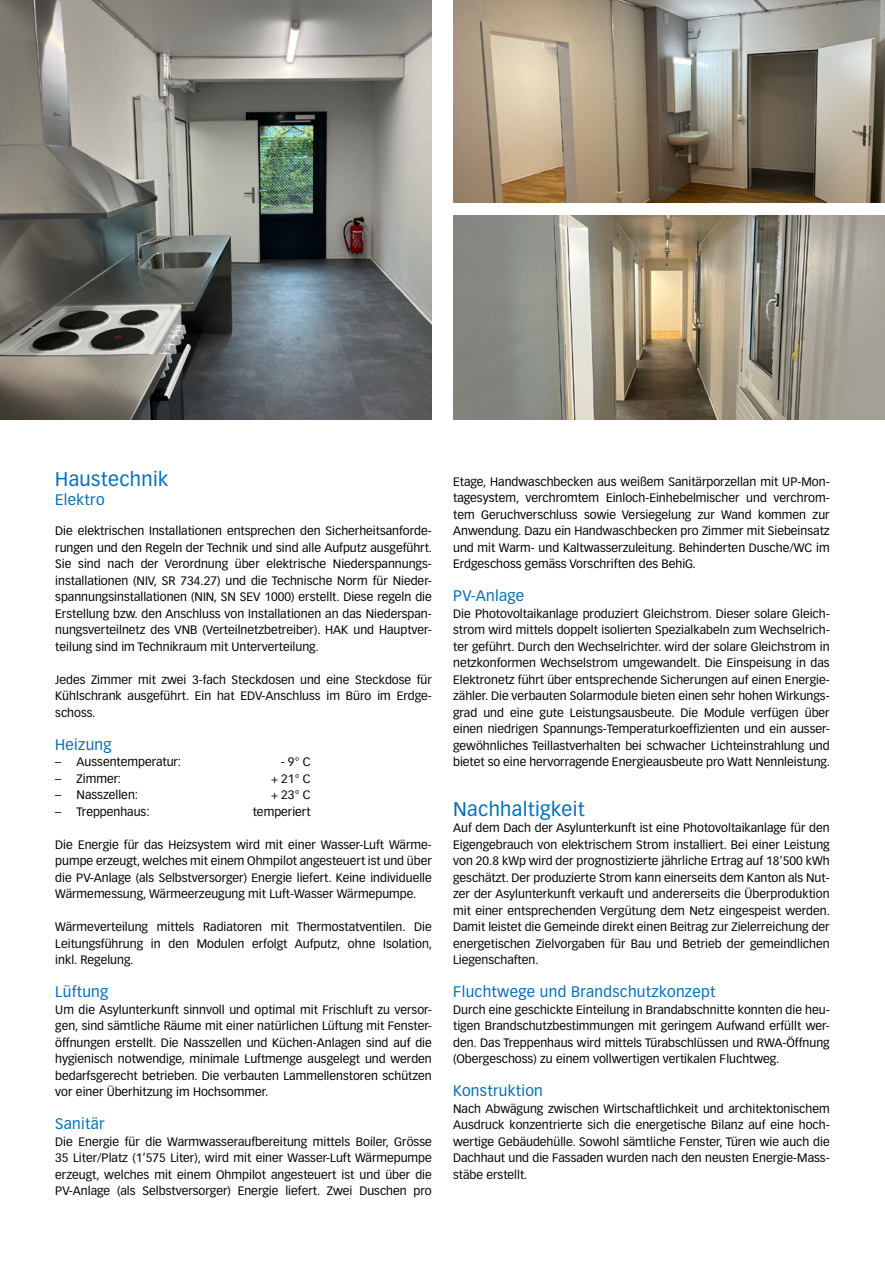
<style>
.page{position:relative;width:885px;height:1263px;background:#fff}
.page>*{position:absolute;margin:0;border:0;box-sizing:border-box;transform-origin:0 0}
.Titel_1{font:19.5px "Vectora LT Pro";letter-spacing:.02em;color:#006db7}
.Titel_3{font:15px "Vectora LT Pro";letter-spacing:.02em;color:#006db7}
.Titel_3_eng{font:15px "Vectora LT Pro";letter-spacing:.02em;color:#006db7}
.Lauftext{font:12px/16.5px "Vectora LT Pro";color:#000;text-align:justify}
</style>
<div class="page">
<img style="left:0;top:0;width:432px;height:420px">
<img style="left:453px;top:0;width:431px;height:203px">
<img style="left:453px;top:216px;width:431px;height:204px">
<p class="Titel_1" style="left:55px;top:467px;width:115px">Haustechnik</p>
<p class="Titel_3_eng" style="left:55px;top:490px;width:51px">Elektro</p>
<p class="Lauftext" style="left:55px;top:523px;width:378px">Die elektrischen Installationen entsprechen den Sicherheitsanforde&shy;rungen und den Regeln der Technik und sind alle Aufputz ausgeführt.<br>Sie sind nach der Verordnung über elektrische Niederspannungs&shy;installationen (NIV, SR 734.27) und die Technische Norm für Nieder&shy;spannungsinstallationen (NIN, SN SEV 1000) erstellt. Diese regeln die Erstellung bzw. den Anschluss von Installationen an das Niederspan&shy;nungsverteilnetz des VNB (Verteilnetzbetreiber). HAK und Hauptver&shy;teilung sind im Technikraum mit Unterverteilung.</p>
<p class="Lauftext" style="left:55px;top:671px;width:378px">Jedes Zimmer mit zwei 3-fach Steckdosen und eine Steckdose für Kühlschrank ausgeführt. Ein hat EDV-Anschluss im Büro im Erdge&shy;schoss.</p>
<p class="Titel_3" style="left:55px;top:735px;width:58px">Heizung</p>
<p class="Lauftext" style="left:55px;top:754px;width:127px">– Aussentemperatur:</p>
<p class="Lauftext" style="left:281px;top:754px;width:31px">- 9° C</p>
<p class="Lauftext" style="left:55px;top:770px;width:67px">– Zimmer:</p>
<p class="Lauftext" style="left:271px;top:770px;width:41px">+ 21° C</p>
<p class="Lauftext" style="left:55px;top:787px;width:84px">– Nasszellen:</p>
<p class="Lauftext" style="left:271px;top:787px;width:41px">+ 23° C</p>
<p class="Lauftext" style="left:55px;top:803px;width:96px">– Treppenhaus:</p>
<p class="Lauftext" style="left:253px;top:803px;width:59px">temperiert</p>
<p class="Lauftext" style="left:55px;top:836px;width:378px">Die Energie für das Heizsystem wird mit einer Wasser-Luft Wärme&shy;pumpe erzeugt, welches mit einem Ohmpilot angesteuert ist und über die PV-Anlage (als Selbstversorger) Energie liefert. Keine individuelle Wärmemessung, Wärmeerzeugung mit Luft-Wasser Wärmepumpe.</p>
<p class="Lauftext" style="left:55px;top:919px;width:378px">Wärmeverteilung mittels Radiatoren mit Thermostatventilen. Die Leitungsführung in den Modulen erfolgt Aufputz, ohne Isolation, inkl. Regelung.</p>
<p class="Titel_3" style="left:55px;top:983px;width:54px">Lüftung</p>
<p class="Lauftext" style="left:55px;top:1001px;width:378px">Um die Asylunterkunft sinnvoll und optimal mit Frischluft zu versor&shy;gen, sind sämtliche Räume mit einer natürlichen Lüftung mit Fenster&shy;öffnungen erstellt. Die Nasszellen und Küchen-Anlagen sind auf die hygienisch notwendige, minimale Luftmenge ausgelegt und werden bedarfsgerecht betrieben. Die verbauten Lammellenstoren schützen vor einer Überhitzung im Hochsommer.</p>
<p class="Titel_3" style="left:55px;top:1115px;width:51px">Sanitär</p>
<p class="Lauftext" style="left:55px;top:1133px;width:378px">Die Energie für die Warmwasseraufbereitung mittels Boiler, Grösse 35 Liter/Platz (1‘575 Liter), wird mit einer Wasser-Luft Wärmepumpe erzeugt, welches mit einem Ohmpilot angesteuert ist und über die PV-Anlage (als Selbstversorger) Energie liefert. Zwei Duschen pro</p>
<p class="Lauftext" style="left:453px;top:473px;width:378px">Etage, Handwaschbecken aus weißem Sanitärporzellan mit UP-Mon&shy;tagesystem, verchromtem Einloch-Einhebelmischer und verchrom&shy;tem Geruchverschluss sowie Versiegelung zur Wand kommen zur Anwendung. Dazu ein Handwaschbecken pro Zimmer mit Siebeinsatz und mit Warm- und Kaltwasserzuleitung. Behinderten Dusche/WC im Erdgeschoss gemäss Vorschriften des BehiG.</p>
<p class="Titel_3" style="left:453px;top:587px;width:73px">PV-Anlage</p>
<p class="Lauftext" style="left:453px;top:605px;width:378px">Die Photovoltaikanlage produziert Gleichstrom. Dieser solare Gleich&shy;strom wird mittels doppelt isolierten Spezialkabeln zum Wechselrich&shy;ter geführt. Durch den Wechselrichter. wird der solare Gleichstrom in netzkonformen Wechselstrom umgewandelt. Die Einspeisung in das Elektronetz führt über entsprechende Sicherungen auf einen Energie&shy;zähler. Die verbauten Solarmodule bieten einen sehr hohen Wirkungs&shy;grad und eine gute Leistungsausbeute. Die Module verfügen über einen niedrigen Spannungs-Temperaturkoeffizienten und ein ausser&shy;gewöhnliches Teillastverhalten bei schwacher Lichteinstrahlung und bietet so eine hervorragende Energieausbeute pro Watt Nennleistung.</p>
<p class="Titel_1" style="left:453px;top:797px;width:133px">Nachhaltigkeit</p>
<p class="Lauftext" style="left:453px;top:820px;width:378px">Auf dem Dach der Asylunterkunft ist eine Photovoltaikanlage für den Eigengebrauch von elektrischem Strom installiert. Bei einer Leistung von 20.8 kWp wird der prognostizierte jährliche Ertrag auf 18'500 kWh geschätzt. Der produzierte Strom kann einerseits dem Kanton als Nut&shy;zer der Asylunterkunft verkauft und andererseits die Überproduktion mit einer entsprechenden Vergütung dem Netz eingespeist werden.<br>Damit leistet die Gemeinde direkt einen Beitrag zur Zielerreichung der energetischen Zielvorgaben für Bau und Betrieb der gemeindlichen Liegenschaften.</p>
<p class="Titel_3" style="left:453px;top:983px;width:263px">Fluchtwege und Brandschutzkonzept</p>
<p class="Lauftext" style="left:453px;top:1001px;width:378px">Durch eine geschickte Einteilung in Brandabschnitte konnten die heu&shy;tigen Brandschutzbestimmungen mit geringem Aufwand erfüllt wer&shy;den. Das Treppenhaus wird mittels Türabschlüssen und RWA-Öffnung (Obergeschoss) zu einem vollwertigen vertikalen Fluchtweg.</p>
<p class="Titel_3" style="left:453px;top:1082px;width:91px">Konstruktion</p>
<p class="Lauftext" style="left:453px;top:1100px;width:378px">Nach Abwägung zwischen Wirtschaftlichkeit und architektonischem Ausdruck konzentrierte sich die energetische Bilanz auf eine hoch&shy;wertige Gebäudehülle. Sowohl sämtliche Fenster, Türen wie auch die Dachhaut und die Fassaden wurden nach den neusten Energie-Mass&shy;stäbe erstellt.</p>
</div>
